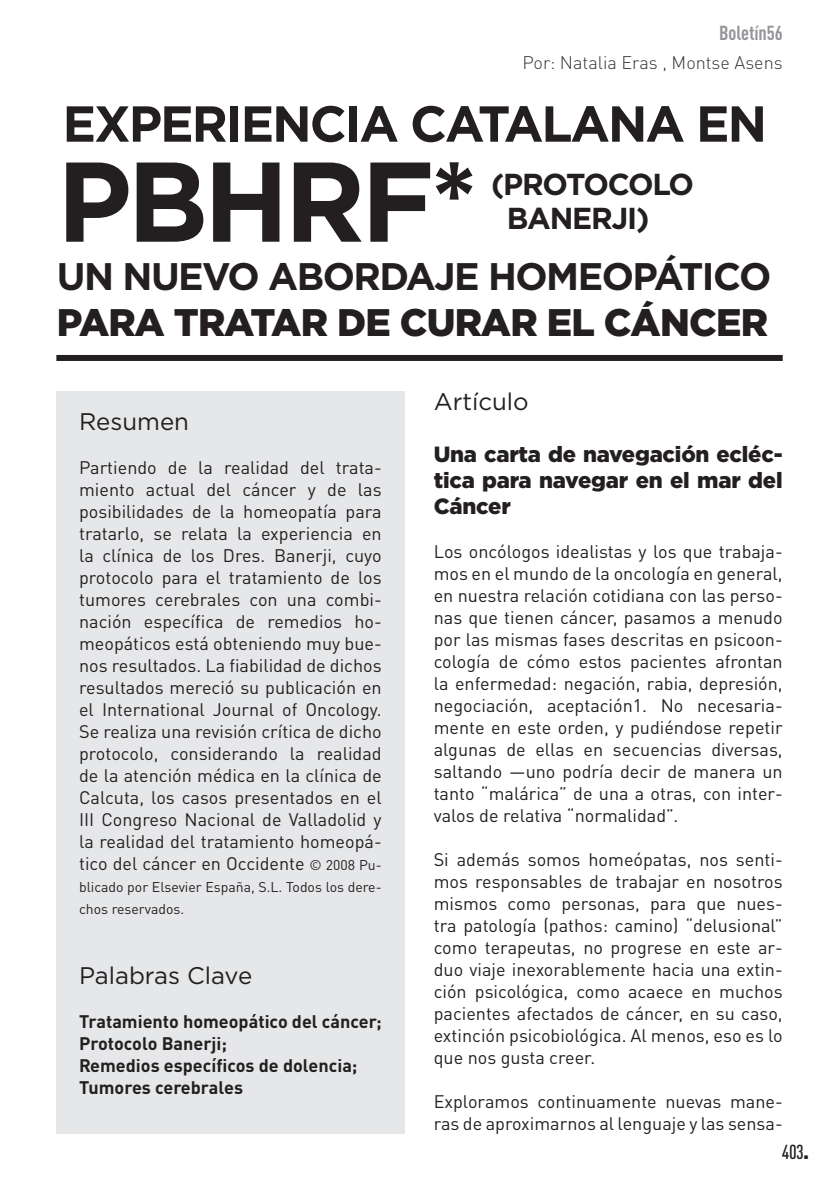
<style>
.page{position:relative;width:838px;height:1190px;background:#fff}
.page>*{position:absolute;margin:0;border:0;box-sizing:border-box;transform-origin:0 0}
.t1{font:700 113.2px "Gotham";letter-spacing:-.04em;color:#231f20}
.t2{font:700 50.4px "Gotham";letter-spacing:-.04em;color:#231f20}
.t3{font:700 38.4px/46px "Gotham";letter-spacing:-.04em;color:#231f20}
.t4{font:700 30.2px "Gotham";letter-spacing:-.04em;color:#231f20}
.parrafo_general{font:24px "Gotham";color:#231f20}
.parrafo_general-2{font:900 22px/26px "Gotham";letter-spacing:-.01em;color:#231f20;text-align:justify}
.t5{font:700 condensed 20px "DIN Pro";letter-spacing:-.005em;color:#939598}
.t6{font:500 condensed 20px "DIN Pro";color:#231f20}
.parrafo_general-3{font:18px/22px "DIN Pro";color:#231f20;text-align:justify}
.parrafo_general-4{font:700 18px "DIN Pro";color:#231f20}
.t7{font:300 18px "DIN Pro";color:#333}
.parrafo_general-5{font:14px/22px "DIN Pro";color:#231f20}
.s1{font-weight:900}
.s2{font-size:14px}
.s3{font-weight:900;font-size:24px}
</style>
<div class="page">
<div style="left:56px;top:391px;width:349px;height:743px;background:#e6e7e9"></div>
<div style="left:56px;top:355px;width:726px;height:6px;background:#231f20"></div>
<p class="t5" style="left:719px;top:18px;width:65px">Boletín56</p>
<p class="t7" style="left:522px;top:49px;width:262px">Por: Natalia Eras , Montse Asens</p>
<p class="t2" style="left:62px;top:90px;width:705px">EXPERIENCIA CATALANA EN</p>
<p class="t1" style="left:57px;top:127px;width:423px">PBHRF*</p>
<p class="t3" style="left:57px;top:253px;width:715px">UN NUEVO ABORDAJE HOMEOPÁTICO<br><span class="s1">PARA TRATAR DE CURAR EL CÁNCER</span></p>
<p class="t4" style="left:491px;top:164px;width:204px">(PROTOCOLO</p>
<p class="t4" style="left:506px;top:198px;width:144px">BANERJI)</p>
<p class="parrafo_general" style="left:79px;top:406px;width:111px">Resumen</p>
<p class="parrafo_general-3" style="left:79px;top:455px;width:304px">Partiendo de la realidad del trata&shy;miento actual del cáncer y de las posibilidades de la homeopatía para tratarlo, se relata la experiencia en la clínica de los Dres. Banerji, cuyo protocolo para el tratamiento de los tumores cerebrales con una combi&shy;nación específica de remedios ho&shy;meopáticos está obteniendo muy bue&shy;nos resultados. La fiabilidad de dichos resultados mereció su publicación en el International Journal of Oncology.<br>Se realiza una revisión crítica de dicho protocolo, considerando la realidad de la atención médica en la clínica de Calcuta, los casos presentados en el III Congreso Nacional de Valladolid y la realidad del tratamiento homeopá&shy;tico del cáncer en Occidente <span class="s2">© 2008 Pu-</span></p>
<p class="parrafo_general-5" style="left:79px;top:874px;width:304px">blicado por Elsevier España, S.L. Todos los dere&shy;chos reservados.</p>
<p class="parrafo_general" style="left:79px;top:960px;width:175px">Palabras Clave</p>
<p class="parrafo_general-4" style="left:79px;top:1006px;width:304px">Tratamiento homeopático del cáncer;</p>
<p class="parrafo_general-4" style="left:79px;top:1028px;width:149px">Protocolo Banerji;</p>
<p class="parrafo_general-4" style="left:79px;top:1050px;width:280px">Remedios específicos de dolencia;</p>
<p class="parrafo_general-4" style="left:79px;top:1072px;width:165px">Tumores cerebrales</p>
<p class="parrafo_general" style="left:433px;top:386px;width:96px">Artículo</p>
<p class="parrafo_general-2" style="left:433px;top:441px;width:350px">Una carta de navegación ecléc&shy;tica para navegar en el mar del Cáncer</p>
<p class="parrafo_general-3" style="left:433px;top:539px;width:350px">Los oncólogos idealistas y los que trabaja&shy;mos en el mundo de la oncología en general, en nuestra relación cotidiana con las perso&shy;nas que tienen cáncer, pasamos a menudo por las mismas fases descritas en psicoon&shy;cología de cómo estos pacientes afrontan la enfermedad: negación, rabia, depresión, negociación, aceptación1. No necesaria&shy;mente en este orden, y pudiéndose repetir algunas de ellas en secuencias diversas, saltando —uno podría decir de manera un tanto “malárica” de una a otras, con inter&shy;valos de relativa “normalidad”.</p>
<p class="parrafo_general-3" style="left:433px;top:847px;width:350px">Si además somos homeópatas, nos senti&shy;mos responsables de trabajar en nosotros mismos como personas, para que nues&shy;tra patología (pathos: camino) “delusional” como terapeutas, no progrese en este ar&shy;duo viaje inexorablemente hacia una extin&shy;ción psicológica, como acaece en muchos pacientes afectados de cáncer, en su caso, extinción psicobiológica. Al menos, eso es lo que nos gusta creer.</p>
<p class="parrafo_general-3" style="left:433px;top:1089px;width:350px">Exploramos continuamente nuevas mane&shy;ras de aproximarnos al lenguaje y las sensa-</p>
<p class="t6" style="left:781px;top:1137px;width:29px">403<span class="s3">.</span></p>
</div>
